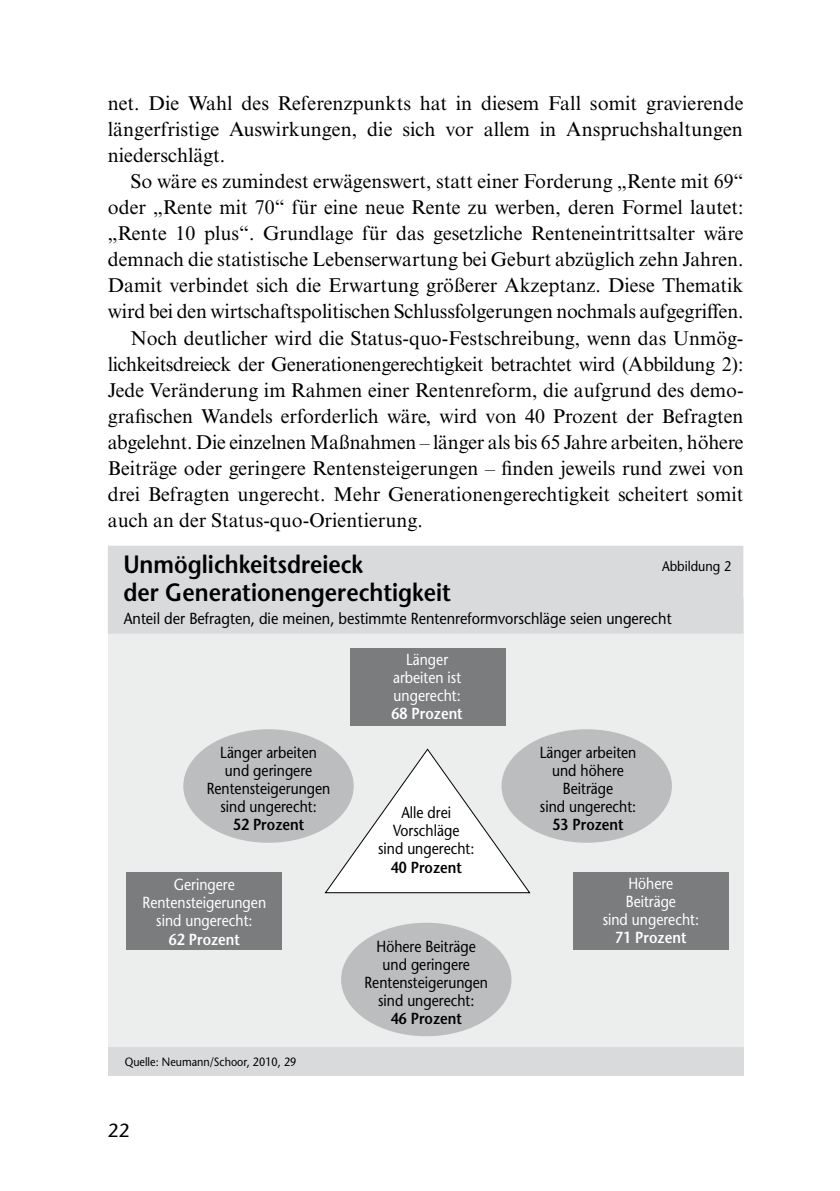
<style>
.page{position:relative;width:840px;height:1191px;background:#fff}
.page>*{position:absolute;margin:0;border:0;box-sizing:border-box;transform-origin:0 0}
.t1{font:600 25px/28px "Stone Sans";color:#000;scale:.9 1}
.t2{font:20px/26px "Times NRMT Std";color:#000;text-align:justify}
.t3{font:20px "Times NRMT Std";letter-spacing:-.02em;color:#000}
.t4{font:19px "Stone Sans";color:#000}
.t5{font:16px/18px "Stone Sans";color:#000;text-align:center;scale:.87 1}
.t6{font:16px/18px "Stone Sans";color:#fff;text-align:center;scale:.87 1}
.t7{font:16px "Stone Sans";color:#000;scale:.9 1}
.t8{font:600 16px "Stone Sans";color:#000;scale:.87 1}
.t9{font:600 16px "Stone Sans";color:#fff;scale:.87 1}
.t10{font:14px "Stone Sans";color:#000;scale:.9 1}
.t11{font:12px "Stone Sans";color:#000;scale:.9 1}
</style>
<div class="page">
<div style="left:108px;top:598px;width:635px;height:471px;background:#eceded"></div>
<div style="left:108px;top:545px;width:635px;height:88px;background:#d9dadb"></div>
<div style="left:126px;top:872px;width:156px;height:78px;background:#7b7c7e"></div>
<div style="left:572px;top:872px;width:156px;height:78px;background:#7b7c7e"></div>
<div style="left:349px;top:648px;width:156px;height:77px;background:#7b7c7e"></div>
<svg style="left:323px;top:747px;width:207px;height:147px"></svg>
<div style="left:183px;top:729px;width:170px;height:113px;background:#bbbdbe;border-radius:50%"></div>
<div style="left:501px;top:729px;width:170px;height:113px;background:#bbbdbe;border-radius:50%"></div>
<div style="left:341px;top:922px;width:170px;height:114px;background:#bbbdbe;border-radius:50%"></div>
<div style="left:108px;top:1047px;width:635px;height:29px;background:#d9dadb"></div>
<p class="t2" style="left:108px;top:91px;width:636px">net. Die Wahl des Referenzpunkts hat in diesem Fall somit gravierende längerfristige Auswirkungen, die sich vor allem in Anspruchshaltungen niederschlägt.</p>
<p class="t2" style="left:130px;top:169px;width:614px">So wäre es zumindest erwägenswert, statt einer Forderung „Rente mit 69“</p>
<p class="t2" style="left:108px;top:195px;width:637px">oder „Rente mit 70“ für eine neue Rente zu werben, deren Formel lautet:</p>
<p class="t2" style="left:108px;top:221px;width:637px">„Rente 10 plus“. Grundlage für das gesetzliche Renteneintrittsalter wäre</p>
<p class="t2" style="left:108px;top:247px;width:637px">demnach die statistische Lebenserwartung bei Geburt abzüglich zehn Jahren.</p>
<p class="t2" style="left:108px;top:273px;width:636px">Damit verbindet sich die Erwartung größerer Akzeptanz. Diese Thematik</p>
<p class="t2" style="left:108px;top:299px;width:637px">wird bei den wirtschaftspolitischen Schlussfolgerungen nochmals aufgegriffen.</p>
<p class="t2" style="left:130px;top:325px;width:614px">Noch deutlicher wird die Status-quo-Festschreibung, wenn das Unmög-</p>
<p class="t3" style="left:108px;top:352px;width:637px">lichkeitsdreieck der Generationengerechtigkeit betrachtet wird (Abbildung 2):</p>
<p class="t2" style="left:108px;top:377px;width:637px">Jede Veränderung im Rahmen einer Rentenreform, die aufgrund des demo-</p>
<p class="t2" style="left:108px;top:403px;width:636px">grafischen Wandels erforderlich wäre, wird von 40 Prozent der Befragten</p>
<p class="t2" style="left:108px;top:429px;width:636px">abgelehnt. Die einzelnen Maßnahmen – länger als bis 65 Jahre arbeiten, höhere</p>
<p class="t2" style="left:108px;top:455px;width:637px">Beiträge oder geringere Rentensteigerungen – finden jeweils rund zwei von</p>
<p class="t2" style="left:108px;top:481px;width:636px">drei Befragten ungerecht. Mehr Generationengerechtigkeit scheitert somit</p>
<p class="t2" style="left:108px;top:507px;width:316px">auch an der Status-quo-Orientierung.</p>
<p class="t1" style="left:123px;top:550px;width:365px">Unmöglichkeitsdreieck<br>der Generationengerechtigkeit</p>
<p class="t10" style="left:661px;top:557px;width:78px">Abbildung 2</p>
<p class="t7" style="left:124px;top:608px;width:610px">Anteil der Befragten, die meinen, bestimmte Rentenreformvorschläge seien ungerecht</p>
<p class="t5" style="left:207px;top:743px;width:143px">Länger arbeiten und geringere<br>Rentensteigerungen sind ungerecht:</p>
<p class="t8" style="left:233px;top:815px;width:83px">52 Prozent</p>
<p class="t6" style="left:142px;top:875px;width:143px">Geringere<br>Rentensteigerungen sind ungerecht:</p>
<p class="t9" style="left:169px;top:929px;width:83px">62 Prozent</p>
<p class="t11" style="left:125px;top:1054px;width:192px">Quelle: Neumann/Schoor, 2010, 29</p>
<p class="t4" style="left:108px;top:1118px;width:23px">22</p>
<p class="t6" style="left:393px;top:650px;width:80px">Länger arbeiten ist ungerecht:</p>
<p class="t9" style="left:391px;top:704px;width:83px">68 Prozent</p>
<p class="t5" style="left:378px;top:803px;width:112px">Alle drei<br>Vorschläge<br>sind ungerecht:</p>
<p class="t8" style="left:390px;top:857px;width:83px">40 Prozent</p>
<p class="t5" style="left:364px;top:937px;width:143px">Höhere Beiträge und geringere<br>Rentensteigerungen sind ungerecht:</p>
<p class="t8" style="left:390px;top:1008px;width:83px">46 Prozent</p>
<p class="t5" style="left:539px;top:743px;width:112px">Länger arbeiten und höhere<br>Beiträge<br>sind ungerecht:</p>
<p class="t8" style="left:552px;top:815px;width:83px">53 Prozent</p>
<p class="t6" style="left:602px;top:874px;width:112px">Höhere<br>Beiträge<br>sind ungerecht:</p>
<p class="t9" style="left:615px;top:927px;width:83px">71 Prozent</p>
</div>
